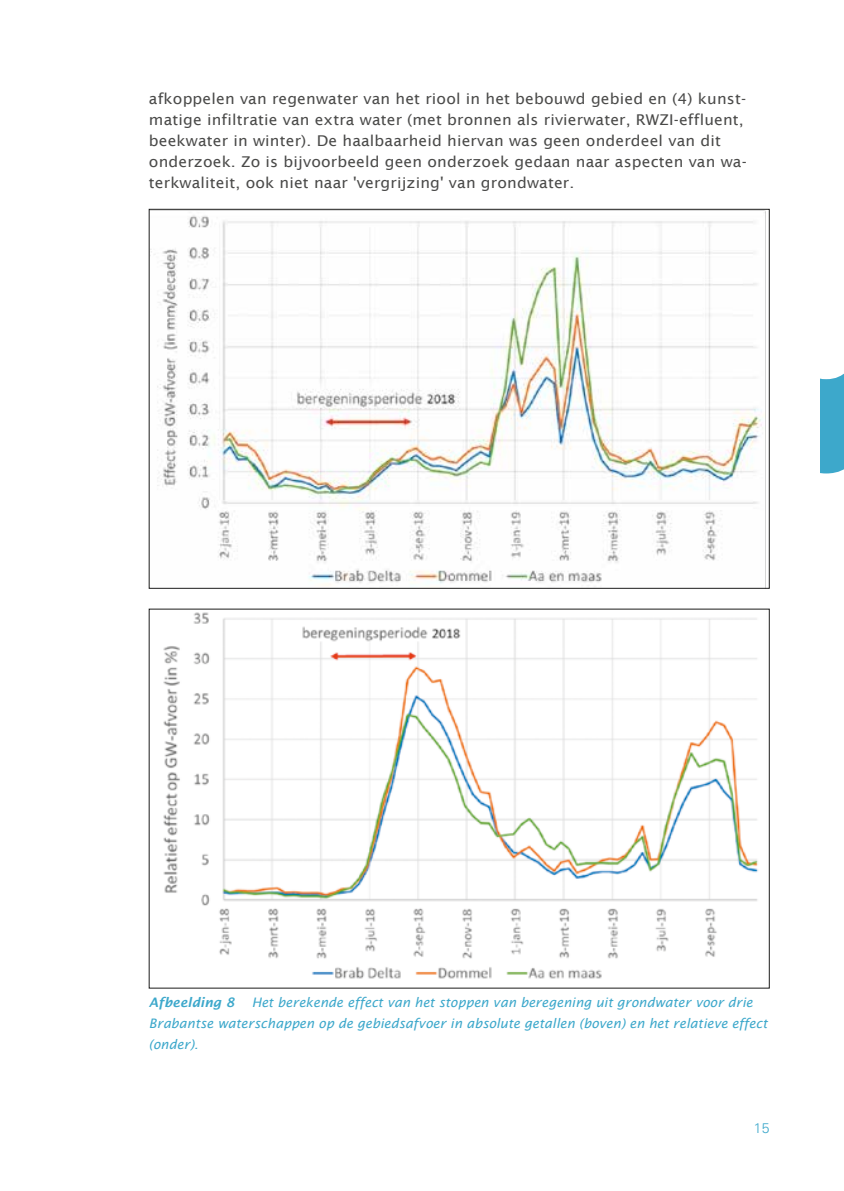
<style>
.page{position:relative;width:844px;height:1191px;background:#fff}
.page>*{position:absolute;margin:0;border:0;box-sizing:border-box;transform-origin:0 0}
.t1{font:14.88px/21px "Lucida Sans";letter-spacing:.01em;color:#4a4a49;scale:1.05 1}
.t2{font:300 14px "Univers";color:#3da8cb}
.t3{font:italic 13.12px/21px "Lucida Sans";color:#3da8cb}
.t4{font:italic 600 13.12px "Lucida Sans";color:#3da8cb}
</style>
<div class="page">
<div style="left:820px;top:374px;width:23px;height:99px;background:#3da8cb"></div>
<img style="left:163px;top:612px;width:595px;height:367px">
<img style="left:151px;top:211px;width:615px;height:375px">
<p class="t1" style="left:149px;top:88px;width:571px">afkoppelen van regenwater van het riool in het bebouwd gebied en (4) kunst&shy;matige infiltratie van extra water (met bronnen als rivierwater, RWZI-effluent, beekwater in winter). De haalbaarheid hiervan was geen onderdeel van dit onderzoek. Zo is bijvoorbeeld geen onderzoek gedaan naar aspecten van wa&shy;terkwaliteit, ook niet naar 'vergrijzing' van grondwater.</p>
<p class="t4" style="left:149px;top:995px;width:87px">Afbeelding 8</p>
<p class="t3" style="left:149px;top:992px;width:620px;text-indent:103px">Het berekende effect van het stoppen van beregening uit grondwater voor drie<br>Brabantse waterschappen op de gebiedsafvoer in absolute getallen (boven) en het relatieve effect (onder).</p>
<p class="t2" style="left:753px;top:1120px;width:17px">15</p>
</div>
